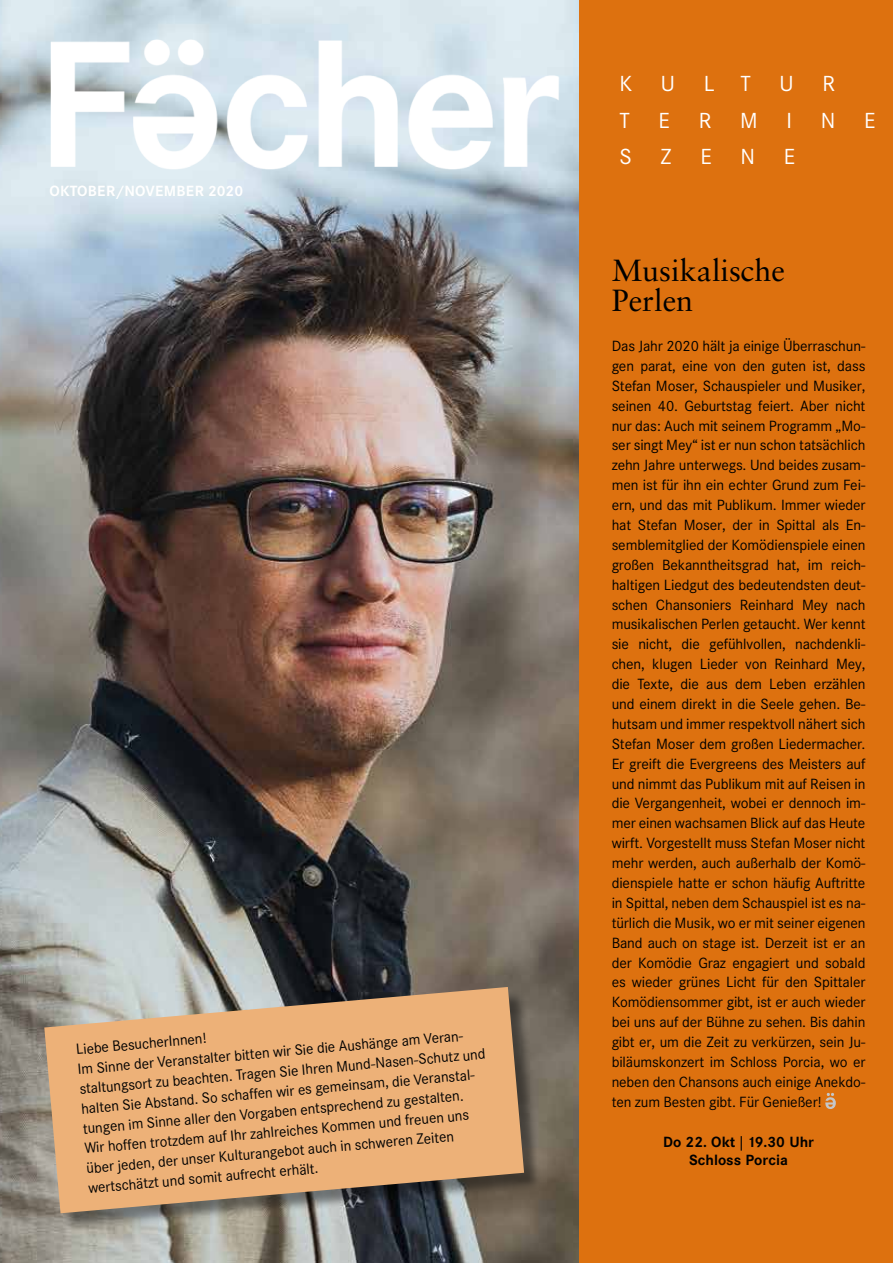
<style>
.page{position:relative;width:893px;height:1263px;background:#fff}
.page>*{position:absolute;margin:0;border:0;box-sizing:border-box;transform-origin:0 0}
.t1{font:30.6px/30.6px "Sabon";color:#000}
.t2{font:21.45px "Corporate SBQ";color:#fff}
.t3{font:14.55px/20px "Corporate SBQ";letter-spacing:-.01em;color:#000;text-align:justify}
.t4{font:700 14.55px/18.3px "Corporate SBQ";color:#000;text-align:center}
.t5{font:700 14.55px "Corporate SBQ";letter-spacing:.01em;color:#fff}
</style>
<div class="page">
<img style="left:0;top:0;width:579px;height:1263px">
<img style="left:4px;top:16px;width:566px;height:193px">
<div style="left:579px;top:0;width:314px;height:1263px;background:#dd710f"></div>
<div style="left:47px;top:990px;width:496px;height:242px;background:#000;opacity:.45"></div>
<svg style="left:44px;top:987px;width:480px;height:226px;background:#d5a577"></svg>
<svg style="left:825px;top:1093px;width:11px;height:16px"></svg>
<img style="left:0;top:0;width:1px;height:284px">
<p class="t5" style="left:50px;top:182px;width:195px">OKTOBER/NOVEMBER 2020</p>
<p class="t3" style="left:75px;top:1039px;width:409px;text-align:left;rotate:-5deg">Liebe BesucherInnen!<br>Im Sinne der Veranstalter bitten wir Sie die Aushänge am Veran&shy;staltungsort zu beachten. Tragen Sie Ihren Mund-Nasen-Schutz und halten Sie Abstand. So schaffen wir es gemeinsam, die Veranstal&shy;tungen im Sinne aller den Vorgaben entsprechend zu gestalten.<br>Wir hoffen trotzdem auf Ihr zahlreiches Kommen und freuen uns über jeden, der unser Kulturangebot auch in schweren Zeiten wertschätzt und somit aufrecht erhält.</p>
<h2 class="t2" style="left:620px;top:71px;width:14px">K</h2>
<h2 class="t2" style="left:661px;top:71px;width:16px">U</h2>
<h2 class="t2" style="left:704px;top:71px;width:49px">L T</h2>
<h2 class="t2" style="left:780px;top:71px;width:16px">U</h2>
<h2 class="t2" style="left:822px;top:71px;width:14px">R</h2>
<h2 class="t2" style="left:620px;top:108px;width:12px">T</h2>
<h2 class="t2" style="left:659px;top:108px;width:13px">E</h2>
<h2 class="t2" style="left:699px;top:108px;width:14px">R</h2>
<h2 class="t2" style="left:740px;top:108px;width:19px">M</h2>
<h2 class="t2" style="left:786px;top:108px;width:7px">I</h2>
<h2 class="t2" style="left:821px;top:108px;width:16px">N</h2>
<h2 class="t2" style="left:864px;top:108px;width:13px">E</h2>
<h2 class="t2" style="left:620px;top:144px;width:14px">S</h2>
<h2 class="t2" style="left:660px;top:144px;width:13px">Z</h2>
<h2 class="t2" style="left:700px;top:144px;width:13px">E</h2>
<h2 class="t2" style="left:740px;top:144px;width:16px">N</h2>
<h2 class="t2" style="left:784px;top:144px;width:13px">E</h2>
<h1 class="t1" style="left:612px;top:254px;width:175px">Musikalische<br>Perlen</h1>
<p class="t3" style="left:612px;top:336px;width:255px">Das Jahr 2020 hält ja einige Überraschun&shy;gen parat, eine von den guten ist, dass Stefan Moser, Schauspieler und Musiker, seinen 40. Geburtstag feiert. Aber nicht nur das: Auch mit seinem Programm „Mo&shy;ser singt Mey“ ist er nun schon tatsächlich zehn Jahre unterwegs. Und beides zusam&shy;men ist für ihn ein echter Grund zum Fei&shy;ern, und das mit Publikum. Immer wieder hat Stefan Moser, der in Spittal als En&shy;semblemitglied der Komödienspiele einen großen Bekanntheitsgrad hat, im reich&shy;haltigen Liedgut des bedeutendsten deut&shy;schen Chansoniers Reinhard Mey nach musikalischen Perlen getaucht. Wer kennt sie nicht, die gefühlvollen, nachdenkli&shy;chen, klugen Lieder von Reinhard Mey, die Texte, die aus dem Leben erzählen und einem direkt in die Seele gehen. Be&shy;hutsam und immer respektvoll nähert sich Stefan Moser dem großen Liedermacher.<br>Er greift die Evergreens des Meisters auf und nimmt das Publikum mit auf Reisen in die Vergangenheit, wobei er dennoch im&shy;mer einen wachsamen Blick auf das Heute wirft. Vorgestellt muss Stefan Moser nicht mehr werden, auch außerhalb der Komö&shy;dienspiele hatte er schon häufig Auftritte in Spittal, neben dem Schauspiel ist es na&shy;türlich die Musik, wo er mit seiner eigenen Band auch on stage ist. Derzeit ist er an der Komödie Graz engagiert und sobald es wieder grünes Licht für den Spittaler Komödiensommer gibt, ist er auch wieder bei uns auf der Bühne zu sehen. Bis dahin gibt er, um die Zeit zu verkürzen, sein Ju&shy;biläumskonzert im Schloss Porcia, wo er neben den Chansons auch einige Anekdo&shy;ten zum Besten gibt. Für Genießer!</p>
<p class="t4" style="left:663px;top:1133px;width:153px">Do 22. Okt | 19.30 Uhr<br>Schloss Porcia</p>
</div>
